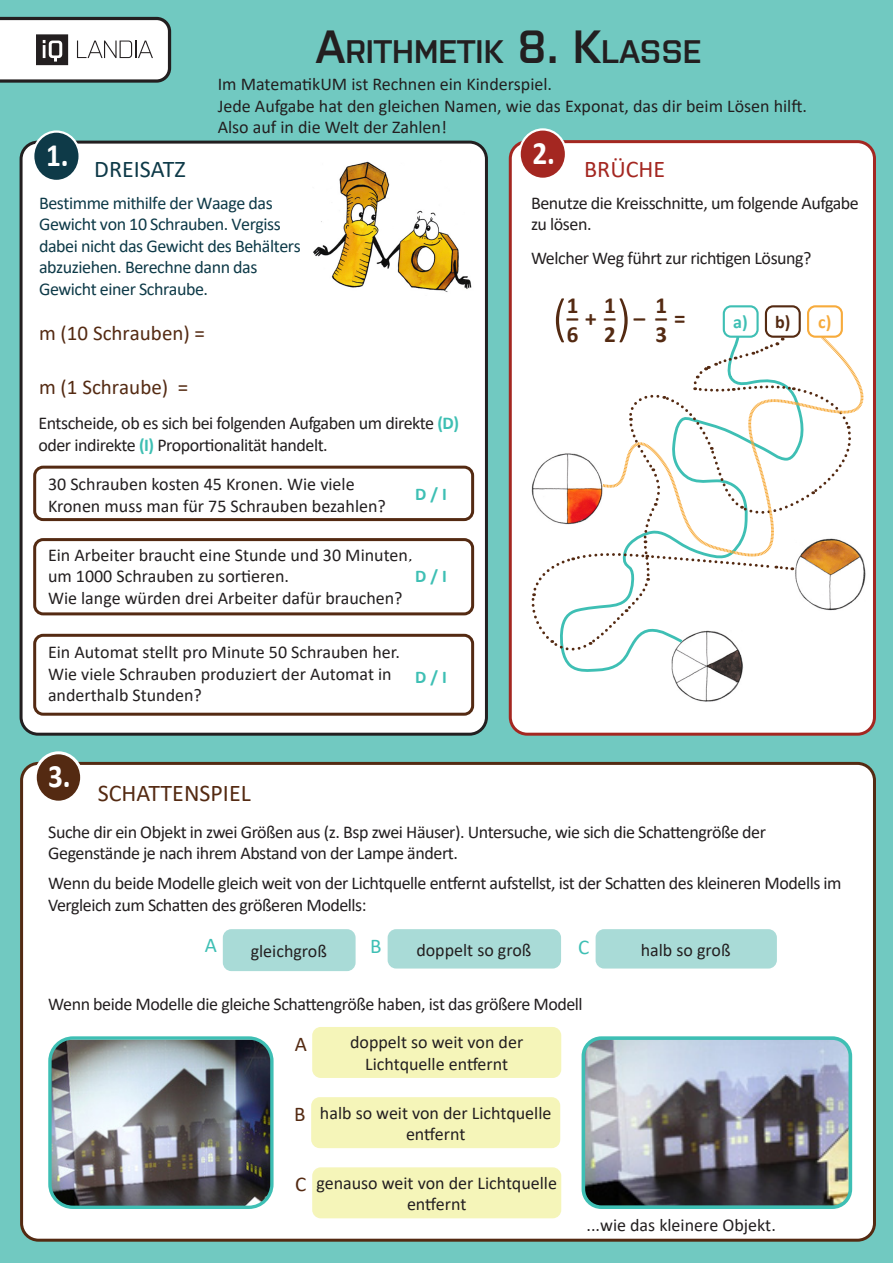
<style>
.page{position:relative;width:893px;height:1263px;background:#71c9c1}
.page>*{position:absolute;margin:0;border:0;box-sizing:border-box;transform-origin:0 0}
.t1{font:300 51.3px "Calibri";color:#542a12}
.t2{font:700 32.7px "Calibri";color:#fff;scale:.89 1}
.t3{font:600 32.55px "Purista";color:#231f20}
.t4{font:24px "Calibri";color:#542a12}
.t5{font:24px "Calibri";color:#0e3a48}
.t6{font:24px "Calibri";color:#a42721}
.t7{font:700 23.1px "Calibri";color:#542a12}
.t8{font:21px "Calibri";color:#542a12}
.t9{font:21px "Calibri";color:#3ebfb4}
.t10{font:700 18.15px "Calibri";color:#3ebfb4}
.t11{font:700 18.15px "Calibri";color:#542a12}
.t12{font:700 18.15px "Calibri";color:#f7ab3c}
.t13{font:18px/21.6px "Calibri";letter-spacing:-.015em;color:#231f20}
.t14{font:18px/21.6px "Calibri";letter-spacing:-.025em;color:#0e3a48}
.t15{font:700 17.85px "Calibri";color:#3ebfb4}
.s1{font-size:46.5px}
.s2{font-weight:700;color:#3ebfb3}
</style>
<div class="page">
<div style="left:22px;top:763px;width:852px;height:477px;background:#fff;border-radius:17px"></div>
<div style="left:20px;top:762px;width:856px;height:480px;border:3px solid #542a12;border-radius:17px"></div>
<div style="left:35px;top:753px;width:47px;height:49px;background:#542a12;border-radius:50%"></div>
<div style="left:34px;top:751px;width:49px;height:53px;border:3px solid #fff;border-radius:50%"></div>
<svg style="left:0;top:17px;width:171px;height:66px;background:#cfd0d0"></svg>
<div style="left:21px;top:142px;width:465px;height:592px;background:#fff;border-radius:17px"></div>
<div style="left:20px;top:141px;width:468px;height:595px;border:3px solid #231f20;border-radius:17px"></div>
<div style="left:33px;top:132px;width:47px;height:49px;background:#0e3a48;border-radius:50%"></div>
<div style="left:32px;top:130px;width:49px;height:52px;border:2px solid #fff;border-radius:50%"></div>
<div style="left:510px;top:142px;width:364px;height:592px;background:#fff;border-radius:17px"></div>
<div style="left:509px;top:140px;width:367px;height:596px;border:3px solid #a42721;border-radius:17px"></div>
<div style="left:520px;top:129px;width:46px;height:50px;background:#a42721;border-radius:50%"></div>
<div style="left:518px;top:128px;width:49px;height:52px;border:2px solid #fff;border-radius:50%"></div>
<img style="left:673px;top:676px;width:69px;height:26px">
<img style="left:853px;top:557px;width:13px;height:45px">
<div style="left:723px;top:305px;width:36px;height:33px;border:2px solid #3ebfb4;border-radius:7px"></div>
<div style="left:765px;top:305px;width:36px;height:33px;border:2px solid #542a12;border-radius:7px"></div>
<div style="left:807px;top:305px;width:36px;height:33px;border:2px solid #f7ab3c;border-radius:7px"></div>
<svg style="left:561px;top:333px;width:239px;height:343px"></svg>
<svg style="left:531px;top:337px;width:322px;height:314px"></svg>
<svg style="left:602px;top:336px;width:262px;height:221px"></svg>
<img style="left:583px;top:1041px;width:264px;height:163px">
<div style="left:582px;top:1036px;width:270px;height:173px;border:4px solid #3ebfb4;border-radius:18px"></div>
<div style="left:388px;top:929px;width:173px;height:39px;background:#a9dbd7;border-radius:9px"></div>
<div style="left:596px;top:929px;width:181px;height:39px;background:#a9dbd7;border-radius:9px"></div>
<div style="left:223px;top:929px;width:133px;height:42px;background:#a9dbd7;border-radius:9px"></div>
<div style="left:312px;top:1027px;width:249px;height:51px;background:#f5f5b9;border-radius:9px"></div>
<div style="left:311px;top:1097px;width:249px;height:51px;background:#f5f5b9;border-radius:9px"></div>
<div style="left:312px;top:1167px;width:249px;height:51px;background:#f5f5b9;border-radius:9px"></div>
<img style="left:52px;top:1040px;width:218px;height:165px">
<div style="left:48px;top:1036px;width:226px;height:173px;border:3px solid #3ebfb4;border-radius:23px"></div>
<div style="left:33px;top:466px;width:441px;height:55px;border:3px solid #542a12;border-radius:9px"></div>
<div style="left:33px;top:538px;width:441px;height:77px;border:3px solid #542a12;border-radius:9px"></div>
<div style="left:33px;top:634px;width:441px;height:82px;border:3px solid #542a12;border-radius:9px"></div>
<img style="left:313px;top:161px;width:159px;height:131px">
<p class="t3" style="left:316px;top:33px;width:387px"><span class="s1">A</span>RITHMETIK <span class="s1">8. K</span>LASSE</p>
<p class="t2" style="left:46px;top:132px;width:27px">1.</p>
<p class="t5" style="left:94px;top:152px;width:93px">DREISATZ</p>
<p class="t13" style="left:218px;top:73px;width:336px">Im MatematikUM ist Rechnen ein Kinderspiel.</p>
<p class="t13" style="left:218px;top:94px;width:591px">Jede Aufgabe hat den gleichen Namen, wie das Exponat, das dir beim Lösen hilft.</p>
<p class="t13" style="left:218px;top:116px;width:231px">Also auf in die Welt der Zahlen!</p>
<p class="t2" style="left:532px;top:130px;width:27px">2.</p>
<p class="t6" style="left:584px;top:152px;width:82px">BRÜCHE</p>
<p class="t14" style="left:39px;top:191px;width:263px">Bestimme mithilfe der Waage das<br>Gewicht von 10 Schrauben. Vergiss dabei nicht das Gewicht des Behälters abzuziehen. Berechne dann das<br>Gewicht einer Schraube.</p>
<p class="t8" style="left:39px;top:319px;width:167px">m (10 Schrauben) =</p>
<p class="t8" style="left:39px;top:372px;width:151px">m (1 Schraube) =</p>
<p class="t13" style="left:38px;top:412px;width:422px">Entscheide, ob es sich bei folgenden Aufgaben um direkte <span class="s2">(D) </span>oder indirekte <span class="s2">(I)</span> Proportionalität handelt.</p>
<p class="t13" style="left:48px;top:473px;width:339px">30 Schrauben kosten 45 Kronen. Wie viele<br>Kronen muss man für 75 Schrauben bezahlen?</p>
<p class="t15" style="left:415px;top:481px;width:33px">D/I</p>
<p class="t13" style="left:48px;top:544px;width:366px">Ein Arbeiter braucht eine Stunde und 30 Minuten, um 1000 Schrauben zu sortieren.<br>Wie lange würden drei Arbeiter dafür brauchen?</p>
<p class="t15" style="left:415px;top:564px;width:33px">D/I</p>
<p class="t13" style="left:48px;top:641px;width:353px">Ein Automat stellt pro Minute 50 Schrauben her.<br>Wie viele Schrauben produziert der Automat in anderthalb Stunden?</p>
<p class="t15" style="left:415px;top:664px;width:33px">D/I</p>
<p class="t2" style="left:48px;top:753px;width:27px">3.</p>
<p class="t4" style="left:98px;top:777px;width:154px">SCHATTENSPIEL</p>
<p class="t13" style="left:531px;top:191px;width:329px">Benutze die Kreisschnitte, um folgende Aufgabe zu lösen.</p>
<p class="t13" style="left:531px;top:246px;width:282px">Welcher Weg führt zur richtigen Lösung?</p>
<p class="t7" style="left:567px;top:289px;width:13px">1</p>
<p class="t7" style="left:567px;top:318px;width:13px">6</p>
<p class="t7" style="left:604px;top:289px;width:13px">1</p>
<p class="t7" style="left:604px;top:318px;width:13px">2</p>
<p class="t7" style="left:655px;top:289px;width:13px">1</p>
<p class="t7" style="left:655px;top:318px;width:13px">3</p>
<p class="t1" style="left:552px;top:285px;width:17px">(</p>
<p class="t1" style="left:616px;top:285px;width:17px">)</p>
<p class="t7" style="left:567px;top:302px;width:50px">– + –</p>
<p class="t7" style="left:634px;top:302px;width:53px">– – =</p>
<p class="t10" style="left:733px;top:309px;width:16px">a)</p>
<p class="t11" style="left:775px;top:309px;width:17px">b)</p>
<p class="t12" style="left:818px;top:309px;width:15px">c)</p>
<p class="t13" style="left:48px;top:820px;width:719px">Suche dir ein Objekt in zwei Größen aus (z. Bsp zwei Häuser). Untersuche, wie sich die Schattengröße der<br>Gegenstände je nach ihrem Abstand von der Lampe ändert.</p>
<p class="t13" style="left:48px;top:872px;width:795px">Wenn du beide Modelle gleich weit von der Lichtquelle entfernt aufstellst, ist der Schatten des kleineren Modells im<br>Vergleich zum Schatten des größeren Modells:</p>
<p class="t9" style="left:205px;top:930px;width:14px">A</p>
<p class="t13" style="left:251px;top:940px;width:78px">gleichgroß</p>
<p class="t9" style="left:370px;top:931px;width:13px">B</p>
<p class="t13" style="left:416px;top:938px;width:117px">doppelt so groß</p>
<p class="t9" style="left:578px;top:933px;width:13px">C</p>
<p class="t13" style="left:641px;top:938px;width:91px">halb so groß</p>
<p class="t13" style="left:48px;top:993px;width:536px">Wenn beide Modelle die gleiche Schattengröße haben, ist das größere Modell</p>
<p class="t8" style="left:295px;top:1029px;width:14px">A</p>
<p class="t13" style="left:350px;top:1031px;width:175px;text-align:center">doppelt so weit von der<br>Lichtquelle entfernt</p>
<p class="t8" style="left:294px;top:1099px;width:13px">B</p>
<p class="t13" style="left:320px;top:1101px;width:233px;text-align:center">halb so weit von der Lichtquelle entfernt</p>
<p class="t8" style="left:295px;top:1170px;width:13px">C</p>
<p class="t13" style="left:316px;top:1171px;width:242px;text-align:center">genauso weit von der Lichtquelle entfernt</p>
<p class="t13" style="left:586px;top:1214px;width:191px">...wie das kleinere Objekt.</p>
</div>
